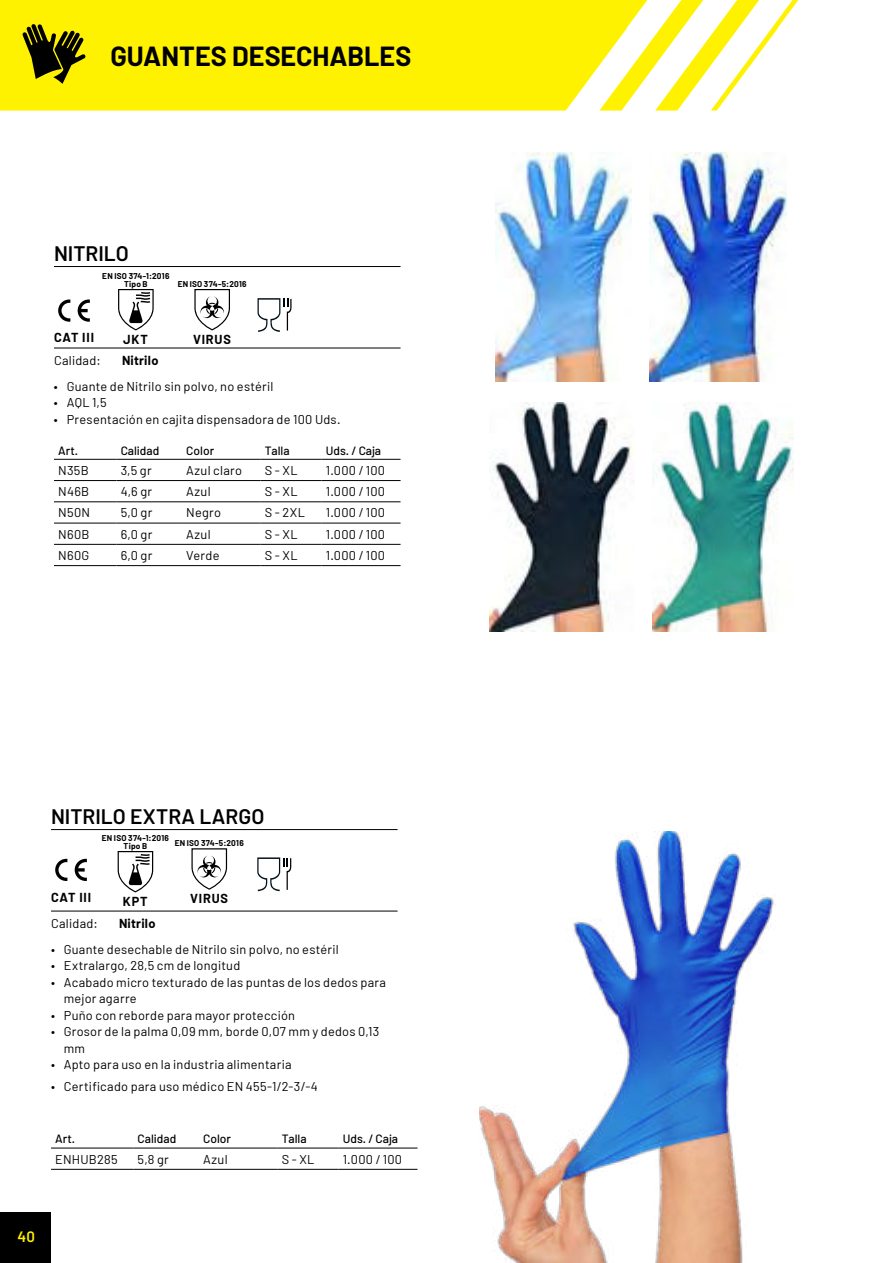
<style>
.page{position:relative;width:893px;height:1263px;background:#fff}
.page>*{position:absolute;margin:0;border:0;box-sizing:border-box;transform-origin:0 0}
.t1{font:700 27px "Barlow";color:#000}
.t2{font:600 21px "Barlow";color:#000}
.t3{font:600 15px "Barlow";color:#fff200}
.t4{font:12.75px/16.5px "Barlow";letter-spacing:.02em;color:#000}
.t5{font:700 12.75px "Barlow";letter-spacing:.06em;color:#000}
.t6{font:700 12.75px "Barlow";letter-spacing:.02em;color:#000}
.t7{font:500 12px "Barlow";color:#000}
.t8{font:700 8.25px/7.5px "Barlow";letter-spacing:.03em;color:#000;text-align:center}
</style>
<div class="page">
<img style="left:489px;top:402px;width:143px;height:229px">
<img style="left:496px;top:152px;width:135px;height:230px">
<img style="left:650px;top:152px;width:137px;height:230px">
<img style="left:652px;top:402px;width:141px;height:229px">
<img style="left:479px;top:831px;width:297px;height:432px">
<svg style="left:0;top:0;width:799px;height:111px;fill:#fff200"></svg>
<svg style="left:23px;top:24px;width:62px;height:60px;background:#7d7600"></svg>
<hr style="left:54px;top:266px;width:347px;height:1px;background:#000">
<hr style="left:54px;top:348px;width:347px;height:1px;background:#000">
<svg style="left:78px;top:299px;width:12px;height:23px"></svg>
<svg style="left:58px;top:299px;width:12px;height:23px"></svg>
<svg style="left:118px;top:289px;width:36px;height:41px"></svg>
<svg style="left:194px;top:289px;width:36px;height:41px"></svg>
<svg style="left:257px;top:298px;width:35px;height:34px"></svg>
<hr style="left:54px;top:459px;width:62px;height:1px;background:#000">
<hr style="left:116px;top:459px;width:66px;height:1px;background:#000">
<hr style="left:182px;top:459px;width:79px;height:1px;background:#000">
<hr style="left:261px;top:459px;width:61px;height:1px;background:#000">
<hr style="left:322px;top:459px;width:79px;height:1px;background:#000">
<hr style="left:54px;top:480px;width:62px;height:1px;background:#000">
<hr style="left:116px;top:480px;width:66px;height:1px;background:#000">
<hr style="left:182px;top:480px;width:79px;height:1px;background:#000">
<hr style="left:261px;top:480px;width:61px;height:1px;background:#000">
<hr style="left:322px;top:480px;width:79px;height:1px;background:#000">
<hr style="left:54px;top:502px;width:62px;height:1px;background:#000">
<hr style="left:116px;top:502px;width:66px;height:1px;background:#000">
<hr style="left:182px;top:502px;width:79px;height:1px;background:#000">
<hr style="left:261px;top:502px;width:61px;height:1px;background:#000">
<hr style="left:322px;top:502px;width:79px;height:1px;background:#000">
<hr style="left:54px;top:523px;width:62px;height:1px;background:#000">
<hr style="left:116px;top:523px;width:66px;height:1px;background:#000">
<hr style="left:182px;top:523px;width:79px;height:1px;background:#000">
<hr style="left:261px;top:523px;width:61px;height:1px;background:#000">
<hr style="left:322px;top:523px;width:79px;height:1px;background:#000">
<hr style="left:54px;top:544px;width:62px;height:1px;background:#000">
<hr style="left:116px;top:544px;width:66px;height:1px;background:#000">
<hr style="left:182px;top:544px;width:79px;height:1px;background:#000">
<hr style="left:261px;top:544px;width:61px;height:1px;background:#000">
<hr style="left:322px;top:544px;width:79px;height:1px;background:#000">
<hr style="left:54px;top:565px;width:62px;height:1px;background:#000">
<hr style="left:116px;top:565px;width:66px;height:1px;background:#000">
<hr style="left:182px;top:565px;width:79px;height:1px;background:#000">
<hr style="left:261px;top:565px;width:61px;height:1px;background:#000">
<hr style="left:322px;top:565px;width:79px;height:1px;background:#000">
<hr style="left:51px;top:829px;width:347px;height:1px;background:#000">
<hr style="left:51px;top:911px;width:347px;height:1px;background:#000">
<svg style="left:75px;top:859px;width:12px;height:22px"></svg>
<svg style="left:55px;top:859px;width:12px;height:22px"></svg>
<svg style="left:191px;top:848px;width:36px;height:42px"></svg>
<svg style="left:257px;top:857px;width:34px;height:34px"></svg>
<hr style="left:51px;top:1148px;width:82px;height:1px;background:#000">
<hr style="left:133px;top:1148px;width:66px;height:1px;background:#000">
<hr style="left:199px;top:1148px;width:79px;height:1px;background:#000">
<hr style="left:278px;top:1148px;width:61px;height:1px;background:#000">
<hr style="left:339px;top:1148px;width:78px;height:1px;background:#000">
<hr style="left:51px;top:1169px;width:82px;height:1px;background:#000">
<hr style="left:133px;top:1169px;width:66px;height:1px;background:#000">
<hr style="left:199px;top:1169px;width:79px;height:1px;background:#000">
<hr style="left:278px;top:1169px;width:61px;height:1px;background:#000">
<hr style="left:339px;top:1169px;width:78px;height:1px;background:#000">
<svg style="left:118px;top:851px;width:35px;height:41px"></svg>
<div style="left:0;top:1212px;width:51px;height:51px;background:#000"></div>
<h1 class="t1" style="left:111px;top:45px;width:302px">GUANTES DESECHABLES</h1>
<h2 class="t2" style="left:54px;top:245px;width:76px">NITRILO</h2>
<p class="t8" style="left:102px;top:273px;width:69px">EN ISO 374-1:2016<br>Tipo B</p>
<p class="t8" style="left:178px;top:281px;width:71px">EN ISO 374-5:2016</p>
<p class="t5" style="left:54px;top:333px;width:41px">CAT III</p>
<p class="t5" style="left:123px;top:334px;width:26px">JKT</p>
<p class="t5" style="left:193px;top:334px;width:40px">VIRUS</p>
<p class="t4" style="left:54px;top:353px;width:48px">Calidad:</p>
<p class="t6" style="left:122px;top:355px;width:38px">Nitrilo</p>
<p class="t4" style="left:54px;top:378px;width:221px">• Guante de Nitrilo sin polvo, no estéril</p>
<p class="t4" style="left:54px;top:395px;width:54px">• AQL 1,5</p>
<p class="t4" style="left:54px;top:411px;width:288px">• Presentación en cajita dispensadora de 100 Uds.</p>
<p class="t7" style="left:58px;top:445px;width:21px">Art.</p>
<p class="t7" style="left:121px;top:445px;width:40px">Calidad</p>
<p class="t7" style="left:186px;top:445px;width:29px">Color</p>
<p class="t7" style="left:265px;top:445px;width:26px">Talla</p>
<p class="t7" style="left:326px;top:445px;width:57px">Uds. / Caja</p>
<p class="t4" style="left:58px;top:462px;width:32px">N35B</p>
<p class="t4" style="left:121px;top:462px;width:33px">3,5 gr</p>
<p class="t4" style="left:186px;top:463px;width:57px">Azul claro</p>
<p class="t4" style="left:265px;top:462px;width:34px">S - XL</p>
<p class="t4" style="left:326px;top:463px;width:61px">1.000 / 100</p>
<p class="t4" style="left:58px;top:484px;width:33px">N46B</p>
<p class="t4" style="left:121px;top:484px;width:33px">4,6 gr</p>
<p class="t4" style="left:186px;top:484px;width:26px">Azul</p>
<p class="t4" style="left:265px;top:483px;width:34px">S - XL</p>
<p class="t4" style="left:326px;top:484px;width:61px">1.000 / 100</p>
<p class="t4" style="left:58px;top:505px;width:33px">N50N</p>
<p class="t4" style="left:121px;top:505px;width:33px">5,0 gr</p>
<p class="t4" style="left:186px;top:505px;width:36px">Negro</p>
<p class="t4" style="left:265px;top:504px;width:42px">S - 2XL</p>
<p class="t4" style="left:326px;top:505px;width:61px">1.000 / 100</p>
<p class="t4" style="left:58px;top:526px;width:33px">N60B</p>
<p class="t4" style="left:121px;top:526px;width:33px">6,0 gr</p>
<p class="t4" style="left:186px;top:526px;width:26px">Azul</p>
<p class="t4" style="left:265px;top:525px;width:34px">S - XL</p>
<p class="t4" style="left:326px;top:526px;width:61px">1.000 / 100</p>
<p class="t4" style="left:58px;top:548px;width:33px">N60G</p>
<p class="t4" style="left:121px;top:548px;width:33px">6,0 gr</p>
<p class="t4" style="left:186px;top:548px;width:35px">Verde</p>
<p class="t4" style="left:265px;top:547px;width:34px">S - XL</p>
<p class="t4" style="left:326px;top:548px;width:61px">1.000 / 100</p>
<h2 class="t2" style="left:51px;top:808px;width:215px">NITRILO EXTRA LARGO</h2>
<p class="t8" style="left:102px;top:835px;width:69px">EN ISO 374-1:2016<br>Tipo B</p>
<p class="t8" style="left:175px;top:840px;width:71px">EN ISO 374-5:2016</p>
<p class="t5" style="left:51px;top:892px;width:41px">CAT III</p>
<p class="t5" style="left:190px;top:893px;width:40px">VIRUS</p>
<p class="t5" style="left:123px;top:896px;width:26px">KPT</p>
<p class="t4" style="left:51px;top:916px;width:48px">Calidad:</p>
<p class="t6" style="left:119px;top:918px;width:38px">Nitrilo</p>
<p class="t4" style="left:51px;top:941px;width:289px">• Guante desechable de Nitrilo sin polvo, no estéril</p>
<p class="t4" style="left:51px;top:958px;width:191px">• Extralargo, 28,5 cm de longitud</p>
<p class="t4" style="left:64px;top:974px;width:324px;text-indent:-13px">• Acabado micro texturado de las puntas de los dedos para mejor agarre</p>
<p class="t4" style="left:51px;top:1007px;width:246px">• Puño con reborde para mayor protección</p>
<p class="t4" style="left:64px;top:1024px;width:317px;text-indent:-13px">• Grosor de la palma 0,09 mm, borde 0,07 mm y dedos 0,13 mm</p>
<p class="t4" style="left:51px;top:1057px;width:242px">• Apto para uso en la industria alimentaria</p>
<p class="t4" style="left:51px;top:1078px;width:268px">• Certificado para uso médico EN 455-1/2-3/-4</p>
<p class="t7" style="left:55px;top:1134px;width:21px">Art.</p>
<p class="t7" style="left:138px;top:1134px;width:40px">Calidad</p>
<p class="t7" style="left:203px;top:1134px;width:29px">Color</p>
<p class="t7" style="left:282px;top:1134px;width:26px">Talla</p>
<p class="t7" style="left:343px;top:1134px;width:57px">Uds. / Caja</p>
<p class="t4" style="left:55px;top:1150px;width:64px">ENHUB285</p>
<p class="t4" style="left:138px;top:1151px;width:33px">5,8 gr</p>
<p class="t4" style="left:203px;top:1151px;width:26px">Azul</p>
<p class="t4" style="left:282px;top:1150px;width:34px">S - XL</p>
<p class="t4" style="left:343px;top:1151px;width:61px">1.000 / 100</p>
<p class="t3" style="left:17px;top:1230px;width:19px">40</p>
</div>
